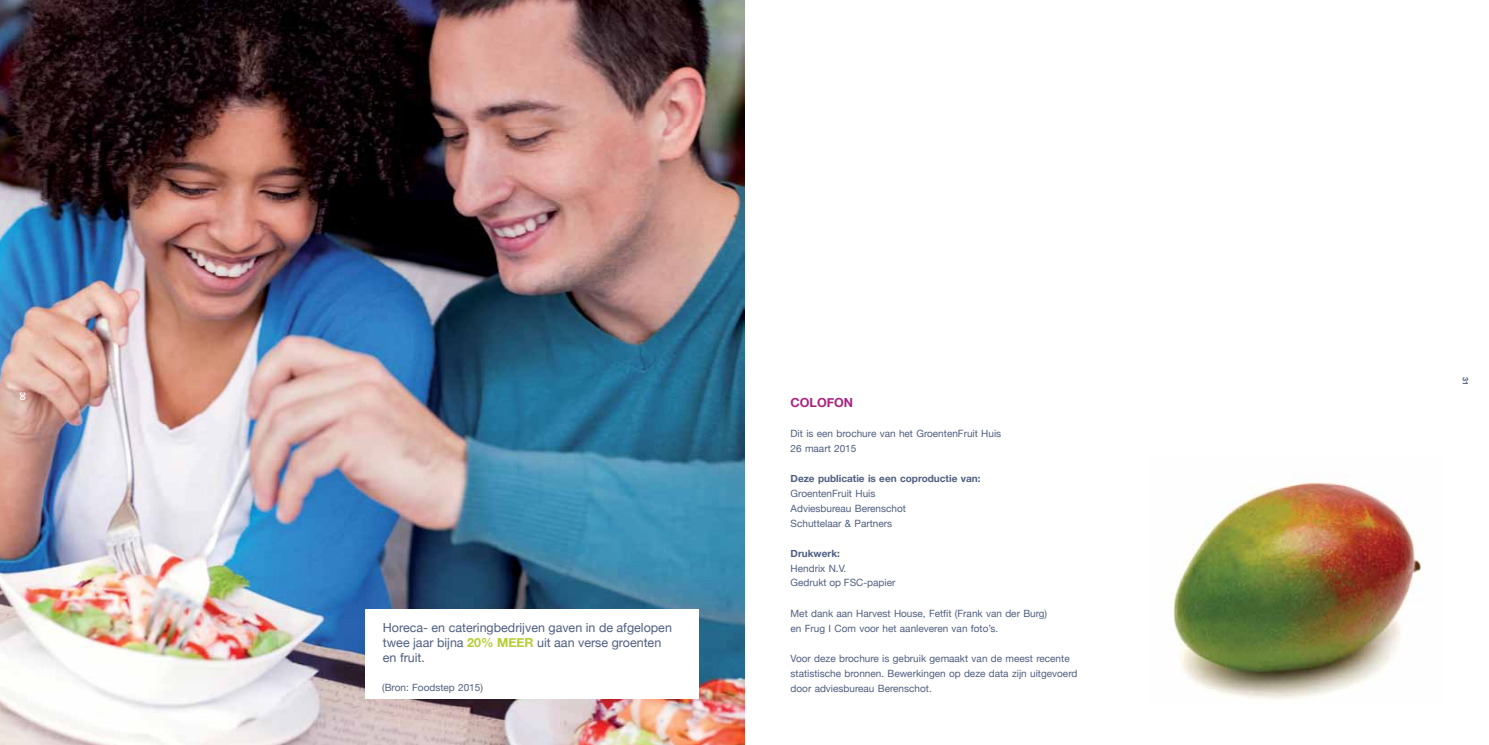
<style>
.page{position:relative;width:1489px;height:745px;background:#fff}
.page>*{position:absolute;margin:0;border:0;box-sizing:border-box;transform-origin:0 0}
.t1{font:12.5px/15px "Helvetica Neue";color:#4f5f80}
.t2{font:700 12.5px "Helvetica Neue";color:#ab227f}
.t3{font:10px/15px "Helvetica Neue";color:#4f5f80}
.t4{font:700 10px "Helvetica Neue";color:#4f5f80}
.t5{font:700 7.5px "Helvetica Neue";color:#fff}
.t6{font:700 7.5px "Helvetica Neue";color:#4f5f80}
.s1{font-weight:700;color:#b7cc34}
</style>
<div class="page">
<img style="left:0;top:0;width:744px;height:744px">
<img style="left:1172px;top:482px;width:250px;height:217px">
<div style="left:365px;top:609px;width:333px;height:89px;background:#fff"></div>
<p class="t5" style="left:29px;top:391px;width:10px;rotate:90deg">30</p>
<p class="t1" style="left:383px;top:620px;width:290px">Horeca- en cateringbedrijven gaven in de afgelopen twee jaar bijna <span class="s1">20% meer</span> uit aan verse groenten en fruit.</p>
<p class="t3" style="left:382px;top:679px;width:102px">(Bron: Foodstep 2015)</p>
<p class="t2" style="left:790px;top:392px;width:64px">colofon</p>
<p class="t3" style="left:790px;top:426px;width:212px">Dit is een brochure van het GroentenFruit Huis<br>26 maart 2015</p>
<p class="t4" style="left:790px;top:470px;width:191px">Deze publicatie is een coproductie van:</p>
<p class="t3" style="left:790px;top:486px;width:117px">GroentenFruit Huis<br>Adviesbureau Berenschot<br>Schuttelaar &amp; Partners</p>
<p class="t4" style="left:790px;top:545px;width:51px">Drukwerk:</p>
<p class="t3" style="left:790px;top:561px;width:106px;line-height:14.6px">Hendrix N.V.<br>Gedrukt op FSC-papier</p>
<p class="t3" style="left:790px;top:606px;width:258px">Met dank aan Harvest House, Fetfit (Frank van der Burg) en Frug I Com voor het aanleveren van foto’s.</p>
<p class="t3" style="left:790px;top:651px;width:288px">Voor deze brochure is gebruik gemaakt van de meest recente statistische bronnen. Bewerkingen op deze data zijn uitgevoerd door adviesbureau Berenschot.</p>
<p class="t6" style="left:1470px;top:376px;width:10px;rotate:90deg">31</p>
</div>
